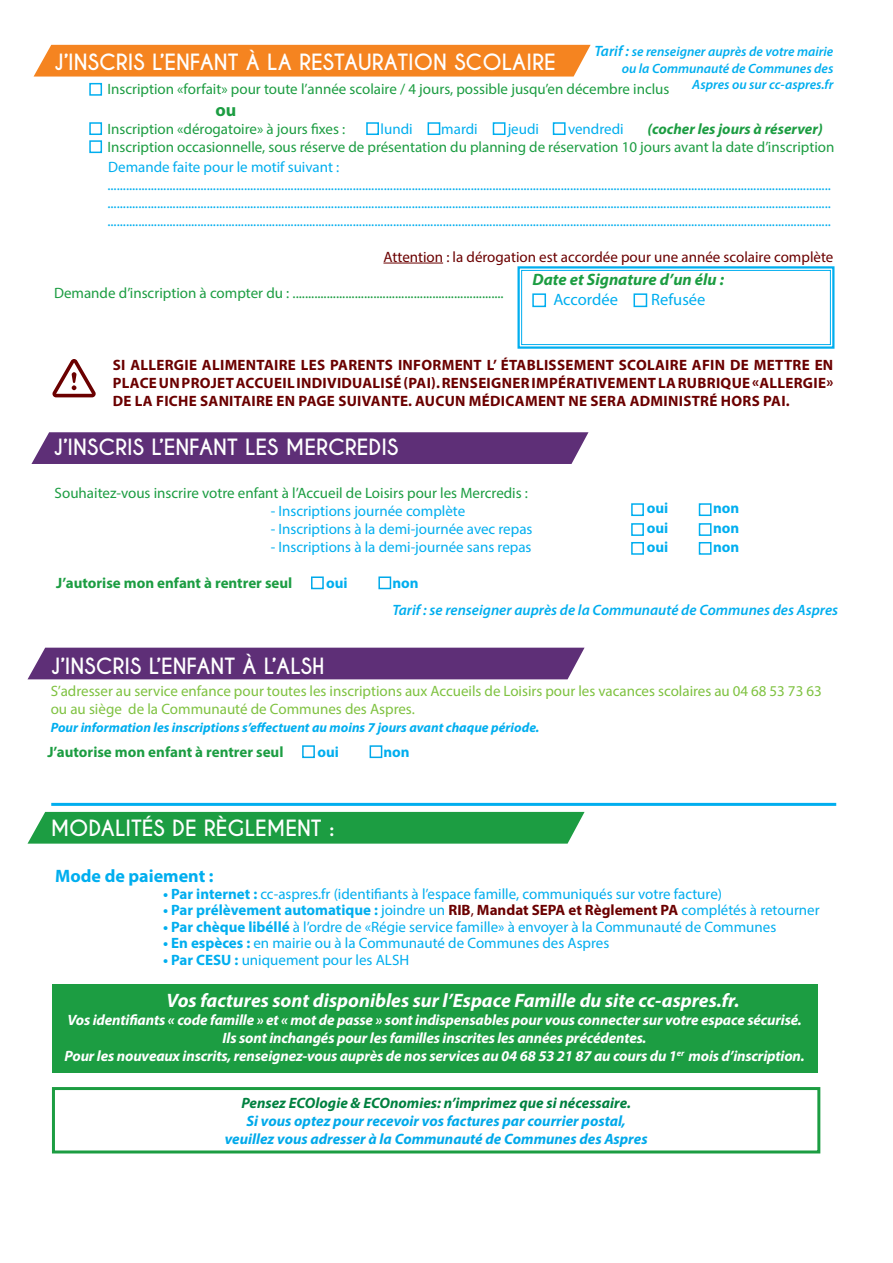
<style>
.page{position:relative;width:893px;height:1263px;background:#fff}
.page>*{position:absolute;margin:0;border:0;box-sizing:border-box;transform-origin:0 0}
.t1{font:700 21px "Caviar Dreams";color:#fff}
.t2{font:italic 700 19.5px "Myriad Pro";color:#fff}
.t3{font:700 18px "Myriad Pro";color:#00aeef}
.t4{font:700 18px "Myriad Pro";color:#1c9d42}
.t5{font:italic 700 16.5px "Myriad Pro";color:#1c9d42}
.t6{font:16.5px "Myriad Pro";color:#00aeef}
.t7{font:15px/18px "Myriad Pro";color:#00aeef}
.t8{font:15px "Myriad Pro";color:#1c9d42}
.t9{font:italic 700 15px/18px "Myriad Pro";letter-spacing:-.01em;color:#fff;text-align:center}
.t10{font:700 15px/18px "Myriad Pro";letter-spacing:.02em;color:#6b0000;text-align:justify}
.t11{font:15px/18px "Myriad Pro";color:#7fc241}
.t12{font:italic 700 15px/18px "Myriad Pro";color:#00a9ea;text-align:center}
.t13{font:700 15px "Myriad Pro";color:#00aeef}
.t14{font:700 15px "Myriad Pro";color:#1c9d42}
.t15{font:15px "Myriad Pro";color:#6b0000}
.t16{font:italic 600 15px "Myriad Pro";color:#00aeef}
.t17{font:italic 700 15px "Myriad Pro";color:#008140}
.t18{font:italic 700 15px "Myriad Pro";color:#1c9d42}
.t19{font:italic 600 13.5px/16.2px "Myriad Pro";color:#00aeef;text-align:right}
.t20{font:italic 700 13.5px "Myriad Pro";color:#00aeef}
.s1{font-size:15px}
.s2{font-weight:700}
.s3{font-weight:400}
.s4{color:#6b0000}
.s5{font-weight:400;color:#6b0000}
.s6{font-weight:700;color:#6b0000}
</style>
<div class="page">
<div style="left:34px;top:45px;width:557px;height:32px;background:#f58420"></div>
<div style="left:28px;top:648px;width:557px;height:31px;background:#5e2f77"></div>
<div style="left:28px;top:812px;width:557px;height:32px;background:#1c9d42"></div>
<hr style="left:383px;top:263px;width:60px;height:1px;background:#6b0000">
<hr style="left:51px;top:803px;width:785px;height:3px;background:#00aeef">
<div style="left:89px;top:83px;width:13px;height:13px;border:2px solid #00aeef"></div>
<div style="left:89px;top:140px;width:13px;height:13px;border:2px solid #00aeef"></div>
<div style="left:89px;top:122px;width:13px;height:13px;border:2px solid #00aeef"></div>
<div style="left:366px;top:122px;width:13px;height:13px;border:2px solid #00aeef"></div>
<div style="left:428px;top:122px;width:12px;height:13px;border:2px solid #00aeef"></div>
<div style="left:493px;top:122px;width:12px;height:13px;border:2px solid #00aeef"></div>
<div style="left:553px;top:122px;width:13px;height:13px;border:2px solid #00aeef"></div>
<svg style="left:517px;top:266px;width:318px;height:83px"></svg>
<div style="left:521px;top:270px;width:310px;height:75px;border:1px solid #00aeef"></div>
<div style="left:52px;top:1087px;width:768px;height:66px;border:3px solid #1c9d42"></div>
<div style="left:52px;top:984px;width:765px;height:89px;background:#1c9d42"></div>
<div style="left:31px;top:432px;width:557px;height:32px;background:#5e2f77"></div>
<div style="left:631px;top:503px;width:13px;height:13px;border:2px solid #00aeef"></div>
<div style="left:631px;top:523px;width:13px;height:13px;border:2px solid #00aeef"></div>
<div style="left:631px;top:542px;width:13px;height:13px;border:2px solid #00aeef"></div>
<div style="left:699px;top:503px;width:12px;height:13px;border:2px solid #00aeef"></div>
<div style="left:699px;top:523px;width:12px;height:13px;border:2px solid #00aeef"></div>
<div style="left:699px;top:542px;width:12px;height:13px;border:2px solid #00aeef"></div>
<div style="left:311px;top:576px;width:13px;height:13px;border:2px solid #00a9ea"></div>
<div style="left:302px;top:745px;width:13px;height:13px;border:2px solid #00a9ea"></div>
<div style="left:378px;top:576px;width:13px;height:13px;border:2px solid #00a9ea"></div>
<div style="left:370px;top:745px;width:12px;height:13px;border:2px solid #00a9ea"></div>
<svg style="left:52px;top:359px;width:44px;height:38px"></svg>
<p class="t19" style="left:595px;top:43px;width:240px"><span class="s1">Tarif :</span> se renseigner auprès de votre mairie ou la Communauté de Communes des<br>Aspres ou sur cc-aspres.fr</p>
<h1 class="t1" style="left:54px;top:50px;width:503px">J’INSCRIS L’ENFANT À LA RESTAURATION SCOLAIRE</h1>
<p class="t8" style="left:107px;top:80px;width:564px">Inscription «forfait» pour toute l’année scolaire / 4 jours, possible jusqu’en décembre inclus</p>
<p class="t4" style="left:215px;top:98px;width:22px">OU</p>
<p class="t8" style="left:107px;top:120px;width:239px">Inscription «dérogatoire» à jours fixes :</p>
<p class="t7" style="left:381px;top:120px;width:34px">lundi</p>
<p class="t7" style="left:441px;top:120px;width:38px">mardi</p>
<p class="t7" style="left:508px;top:120px;width:33px">jeudi</p>
<p class="t7" style="left:568px;top:120px;width:57px">vendredi</p>
<p class="t18" style="left:647px;top:119px;width:177px">(cocher les jours à réserver)</p>
<p class="t8" style="left:107px;top:138px;width:729px">Inscription occasionnelle, sous réserve de présentation du planning de réservation 10 jours avant la date d’inscription</p>
<p class="t7" style="left:107px;top:157px;width:725px;text-indent:11px">emande faite pour le motif suivant : ......................................................................................................................................................................................................................................... ......................................................................................................................................................................................................................................... .........................................................................................................................................................................................................................................</p>
<p class="t15" style="left:383px;top:247px;width:451px">Attention : la dérogation est accordée pour une année scolaire complète</p>
<p class="t8" style="left:54px;top:283px;width:451px">Demande d’inscription à compter du : ....................................................................</p>
<p class="t7" style="left:54px;top:157px;width:33px">d</p>
<p class="t5" style="left:532px;top:269px;width:193px">Date et Signature d’un élu :</p>
<p class="t6" style="left:553px;top:289px;width:66px">Accordée</p>
<p class="t6" style="left:651px;top:289px;width:56px">refusée</p>
<p class="t10" style="left:113px;top:355px;width:722px">SI ALLERGIE ALIMENTAIRE LES PARENTS INFORMENT L’ ÉTABLISSEMENT SCOLAIRE AFIN DE METTRE EN PLACE UN PROJET ACCUEIL INDIVIDUALISÉ (PAI). RENSEIGNER IMPÉRATIVEMENT LA RUBRIQUE «ALLERGIE» DE LA FICHE SANITAIRE EN PAGE SUIVANTE. AUCUN MÉDICAMENT NE SERA ADMINISTRÉ HORS PAI.</p>
<h1 class="t1" style="left:53px;top:434px;width:347px">J’INSCRIS L’ENFANT LES MERCREDIS</h1>
<p class="t8" style="left:55px;top:484px;width:475px">Souhaitez-vous inscrire votre enfant à l’Accueil de Loisirs pour les Mercredis :</p>
<p class="t7" style="left:271px;top:502px;width:196px">- Inscriptions journée complète</p>
<p class="t7" style="left:271px;top:520px;width:263px">- Inscriptions à la demi-journée avec repas</p>
<p class="t7" style="left:271px;top:538px;width:262px">- Inscriptions à la demi-journée sans repas</p>
<p class="t14" style="left:56px;top:573px;width:238px">J’AUTORISE MON ENFANT À RENTRER SEUL</p>
<p class="t13" style="left:326px;top:573px;width:23px">OUI</p>
<p class="t13" style="left:392px;top:573px;width:28px">NON</p>
<p class="t13" style="left:647px;top:499px;width:23px">OUI</p>
<p class="t13" style="left:713px;top:499px;width:28px">NON</p>
<p class="t13" style="left:647px;top:518px;width:23px">OUI</p>
<p class="t13" style="left:713px;top:518px;width:28px">NON</p>
<p class="t13" style="left:647px;top:537px;width:23px">OUI</p>
<p class="t13" style="left:713px;top:537px;width:28px">NON</p>
<p class="t16" style="left:392px;top:600px;width:447px">Tarif : se renseigner auprès de la Communauté de Communes des Aspres</p>
<h1 class="t1" style="left:51px;top:653px;width:275px">J’INSCRIS L’ENFANT À L’ALSH</h1>
<p class="t11" style="left:51px;top:682px;width:772px">S’adresser au service enfance pour toutes les inscriptions aux Accueils de Loisirs pour les vacances scolaires au 04 68 53 73 63 ou au siège de la Communauté de Communes des Aspres.</p>
<p class="t20" style="left:51px;top:719px;width:490px">Pour information les inscriptions s’effectuent au moins 7 jours avant chaque période.</p>
<p class="t14" style="left:47px;top:742px;width:238px">J’AUTORISE MON ENFANT À RENTRER SEUL</p>
<p class="t13" style="left:317px;top:742px;width:23px">OUI</p>
<p class="t13" style="left:383px;top:742px;width:28px">NON</p>
<h1 class="t1" style="left:51px;top:815px;width:285px">MODALITÉS DE RÈGLEMENT :</h1>
<p class="t3" style="left:55px;top:864px;width:160px">MODE DE PAIEMENT :</p>
<p class="t7" style="left:163px;top:884px;width:560px"><span class="s2">• PAR INTERNET :</span> cc-aspres.fr (identifiants à l’espace famille, communiqués sur votre facture)</p>
<p class="t13" style="left:163px;top:900px;width:378px">• PAR PRÉLÈVEMENT AUTOMATIQUE : <span class="s3">joindre un</span> <span class="s4">RI B</span><span class="s5">,</span> <span class="s4">MANDAT SEPA</span></p>
<p class="t7" style="left:568px;top:901px;width:253px"><span class="s6">ET RÈGLEMENT PA</span> complétés à retourner</p>
<p class="t7" style="left:163px;top:917px;width:615px"><span class="s2">• PAR CHÈQUE LIBÉLLÉ</span> à l’ordre de «Régie service famille» à envoyer à la Communauté de Communes</p>
<p class="t7" style="left:163px;top:934px;width:448px"><span class="s2">• EN ESPÈCES :</span> en mairie ou à la Communauté de Communes des Aspres</p>
<p class="t13" style="left:163px;top:950px;width:43px">• PAR CESU</p>
<p class="t7" style="left:235px;top:950px;width:176px"><span class="s2">:</span> uniquement pour les ALSH</p>
<h2 class="t2" style="left:167px;top:988px;width:575px">Vos factures sont disponibles sur l’Espace Famille du site cc-aspres.fr.</h2>
<p class="t9" style="left:64px;top:1010px;width:742px">Vos identifiants « code famille » et « mot de passe » sont indispensables pour vous connecter sur votre espace sécurisé.<br>Ils sont inchangés pour les familles inscrites les années précédentes.<br>Pour les nouveaux inscrits, renseignez-vous auprès de nos services au 04 68 53 21 87 au cours du 1<sup>er</sup> mois d’inscription.</p>
<p class="t17" style="left:241px;top:1093px;width:391px">Pensez ECOlogie &amp; ECOnomies: n’imprimez que si nécessaire.</p>
<p class="t12" style="left:225px;top:1111px;width:424px">Si vous optez pour recevoir vos factures par courrier postal, veuillez vous adresser à la Communauté de Communes des Aspres</p>
</div>
